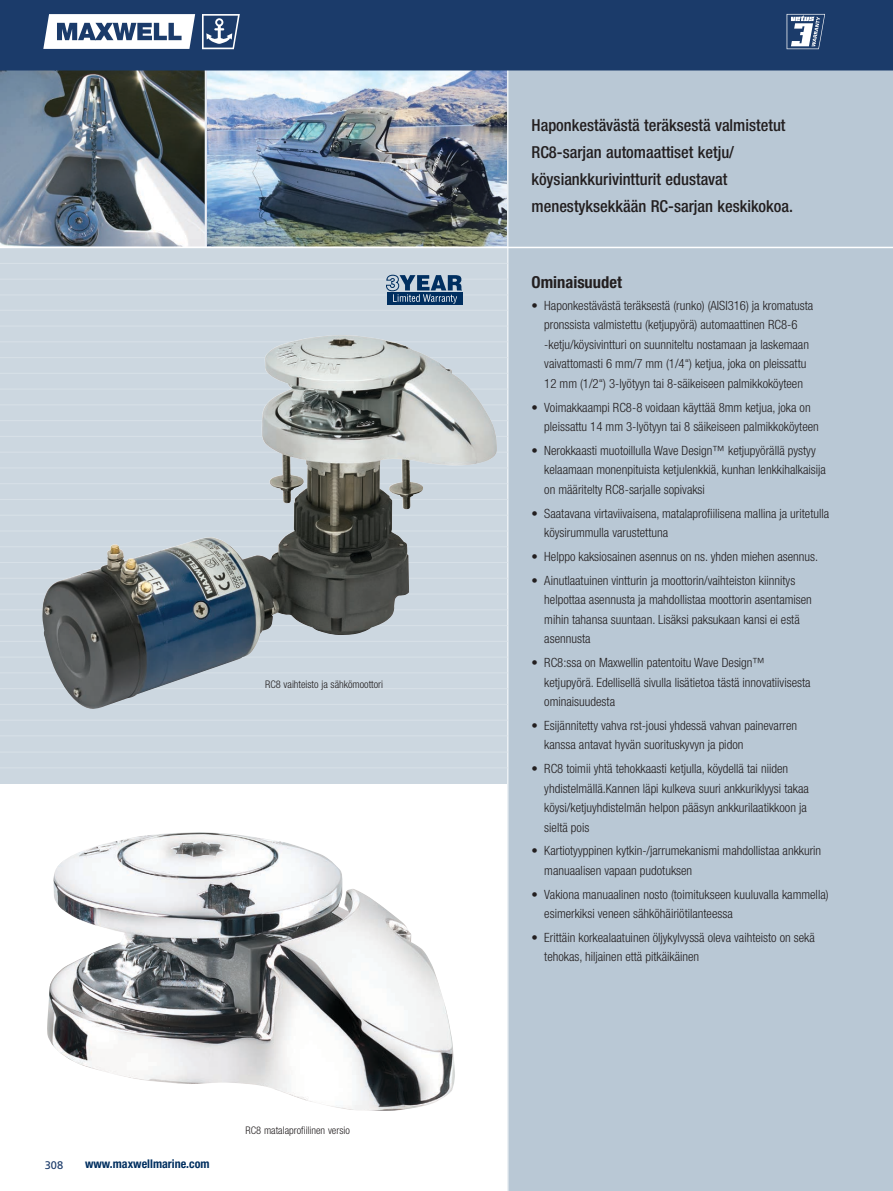
<style>
.page{position:relative;width:893px;height:1191px;background:#fff}
.page>*{position:absolute;margin:0;border:0;box-sizing:border-box;transform-origin:0 0}
.t1{font:500 condensed 16.5px/27px "Helvetica Neue LT Std";color:#231f20}
.t2{font:700 condensed 16.5px "Helvetica Neue LT Std";color:#231f20}
.t3{font:300 condensed 12.75px/19.5px "Helvetica Neue LT Std";color:#231f20}
.t4{font:700 condensed 12px "Helvetica Neue LT Std";color:#002f60}
.t5{font:10.95px "Frutiger LT Std";color:#1b3b6a}
.t6{font:300 condensed 10.5px "Helvetica Neue LT Std";color:#231f20}
</style>
<div class="page">
<svg style="left:0;top:248px;width:507px;height:535px;fill:#ccd7e0"></svg>
<div style="left:507px;top:62px;width:386px;height:1129px;background:#b9c8d5"></div>
<img style="left:206px;top:70px;width:301px;height:177px">
<svg style="left:0;top:70px;width:205px;height:177px"></svg>
<hr style="left:205px;top:59px;width:1px;height:188px;background:#ecf1f5">
<hr style="left:507px;top:64px;width:1px;height:1127px;background:#ecf1f5">
<hr style="left:0;top:310px;width:507px;height:1px;background:#d7e0e7">
<hr style="left:0;top:325px;width:507px;height:1px;background:#d7e0e7">
<hr style="left:0;top:341px;width:507px;height:1px;background:#d7e0e7">
<hr style="left:0;top:357px;width:507px;height:1px;background:#d7e0e7">
<hr style="left:0;top:373px;width:507px;height:1px;background:#d7e0e7">
<hr style="left:0;top:388px;width:507px;height:2px;background:#d7e0e7">
<hr style="left:0;top:404px;width:507px;height:1px;background:#d7e0e7">
<hr style="left:0;top:420px;width:507px;height:1px;background:#d7e0e7">
<hr style="left:0;top:436px;width:507px;height:1px;background:#d7e0e7">
<hr style="left:0;top:451px;width:507px;height:2px;background:#d7e0e7">
<hr style="left:0;top:467px;width:507px;height:1px;background:#d7e0e7">
<hr style="left:0;top:483px;width:507px;height:1px;background:#d7e0e7">
<hr style="left:0;top:499px;width:507px;height:1px;background:#d7e0e7">
<hr style="left:0;top:514px;width:507px;height:2px;background:#d7e0e7">
<hr style="left:0;top:530px;width:507px;height:1px;background:#d7e0e7">
<hr style="left:0;top:546px;width:507px;height:1px;background:#d7e0e7">
<hr style="left:0;top:562px;width:507px;height:1px;background:#d7e0e7">
<hr style="left:0;top:578px;width:507px;height:1px;background:#d7e0e7">
<hr style="left:0;top:593px;width:507px;height:1px;background:#d7e0e7">
<hr style="left:0;top:609px;width:507px;height:1px;background:#d7e0e7">
<hr style="left:0;top:625px;width:507px;height:1px;background:#d7e0e7">
<hr style="left:0;top:641px;width:507px;height:1px;background:#d7e0e7">
<hr style="left:0;top:656px;width:507px;height:1px;background:#d7e0e7">
<hr style="left:0;top:672px;width:507px;height:1px;background:#d7e0e7">
<hr style="left:0;top:688px;width:507px;height:1px;background:#d7e0e7">
<hr style="left:0;top:704px;width:507px;height:1px;background:#d7e0e7">
<hr style="left:0;top:719px;width:507px;height:1px;background:#d7e0e7">
<hr style="left:0;top:735px;width:507px;height:1px;background:#d7e0e7">
<hr style="left:0;top:751px;width:507px;height:1px;background:#d7e0e7">
<hr style="left:0;top:767px;width:507px;height:1px;background:#d7e0e7">
<hr style="left:0;top:263px;width:507px;height:1px;background:#d7e0e7">
<hr style="left:0;top:279px;width:507px;height:1px;background:#d7e0e7">
<hr style="left:0;top:294px;width:507px;height:1px;background:#d7e0e7">
<img style="left:220px;top:336px;width:107px;height:223px">
<div style="left:0;top:0;width:893px;height:70px;background:#1b3b6a"></div>
<svg style="left:43px;top:14px;width:152px;height:35px"></svg>
<svg style="left:202px;top:14px;width:38px;height:35px"></svg>
<svg style="left:786px;top:13px;width:39px;height:37px"></svg>
<svg style="left:386px;top:275px;width:76px;height:29px"></svg>
<img style="left:47px;top:832px;width:408px;height:279px">
<hr style="left:0;top:247px;width:893px;height:1px;background:#fff">
<p class="t6" style="left:265px;top:678px;width:119px">RC8 vaihteisto ja sähkömoottori</p>
<p class="t5" style="left:45px;top:1158px;width:20px">308</p>
<p class="t4" style="left:85px;top:1156px;width:126px">www.maxwellmarine.com</p>
<p class="t6" style="left:246px;top:1124px;width:106px">RC8 matalaprofiilinen versio</p>
<p class="t1" style="left:531px;top:111px;width:263px">Haponkestävästä teräksestä valmistetut RC8-sarjan automaattiset ketju/ köysiankkurivintturit edustavat menestyksekkään RC-sarjan keskikokoa.</p>
<p class="t2" style="left:531px;top:272px;width:92px">Ominaisuudet</p>
<p class="t3" style="left:544px;top:295px;width:270px;text-indent:-13px">• Haponkestävästä teräksestä (runko) (AISI316) ja kromatusta pronssista valmistettu (ketjupyörä) automaattinen RC8-6 -ketju/köysivintturi on suunniteltu nostamaan ja laskemaan vaivattomasti 6 mm/7 mm (1/4“) ketjua, joka on pleissattu 12 mm (1/2“) 3-lyötyyn tai 8-säikeiseen palmikkoköyteen</p>
<p class="t3" style="left:544px;top:397px;width:276px;text-indent:-13px">• Voimakkaampi RC8-8 voidaan käyttää 8mm ketjua, joka on pleissattu 14 mm 3-lyötyyn tai 8 säikeiseen palmikkoköyteen</p>
<p class="t3" style="left:544px;top:440px;width:283px;text-indent:-13px">• Nerokkaasti muotoillulla Wave Design™ ketjupyörällä pystyy kelaamaan monenpituista ketjulenkkiä, kunhan lenkkihalkaisija on määritelty RC8-sarjalle sopivaksi</p>
<p class="t3" style="left:544px;top:503px;width:286px;text-indent:-13px">• Saatavana virtaviivaisena, matalaprofiilisena mallina ja uritetulla köysirummulla varustettuna</p>
<p class="t3" style="left:531px;top:546px;width:288px">• Helppo kaksiosainen asennus on ns. yhden miehen asennus.</p>
<p class="t3" style="left:544px;top:570px;width:269px;text-indent:-13px">• Ainutlaatuinen vintturin ja moottorin/vaihteiston kiinnitys helpottaa asennusta ja mahdollistaa moottorin asentamisen mihin tahansa suuntaan. Lisäksi paksukaan kansi ei estä asennusta</p>
<p class="t3" style="left:544px;top:652px;width:268px;text-indent:-13px">• RC8:ssa on Maxwellin patentoitu Wave Design™ ketjupyörä. Edellisellä sivulla lisätietoa tästä innovatiivisesta ominaisuudesta</p>
<p class="t3" style="left:544px;top:715px;width:254px;text-indent:-13px">• Esijännitetty vahva rst-jousi yhdessä vahvan painevarren kanssa antavat hyvän suorituskyvyn ja pidon</p>
<p class="t3" style="left:544px;top:758px;width:266px;text-indent:-13px">• RC8 toimii yhtä tehokkaasti ketjulla, köydellä tai niiden yhdistelmällä.Kannen läpi kulkeva suuri ankkuriklyysi takaa köysi/ketjuyhdistelmän helpon pääsyn ankkurilaatikkoon ja sieltä pois</p>
<p class="t3" style="left:544px;top:841px;width:278px;text-indent:-13px">• Kartiotyyppinen kytkin-/jarrumekanismi mahdollistaa ankkurin manuaalisen vapaan pudotuksen</p>
<p class="t3" style="left:544px;top:884px;width:286px;text-indent:-13px">• Vakiona manuaalinen nosto (toimitukseen kuuluvalla kammella) esimerkiksi veneen sähköhäiriötilanteessa</p>
<p class="t3" style="left:544px;top:927px;width:272px;text-indent:-13px">• Erittäin korkealaatuinen öljykylvyssä oleva vaihteisto on sekä tehokas, hiljainen että pitkäikäinen</p>
</div>
